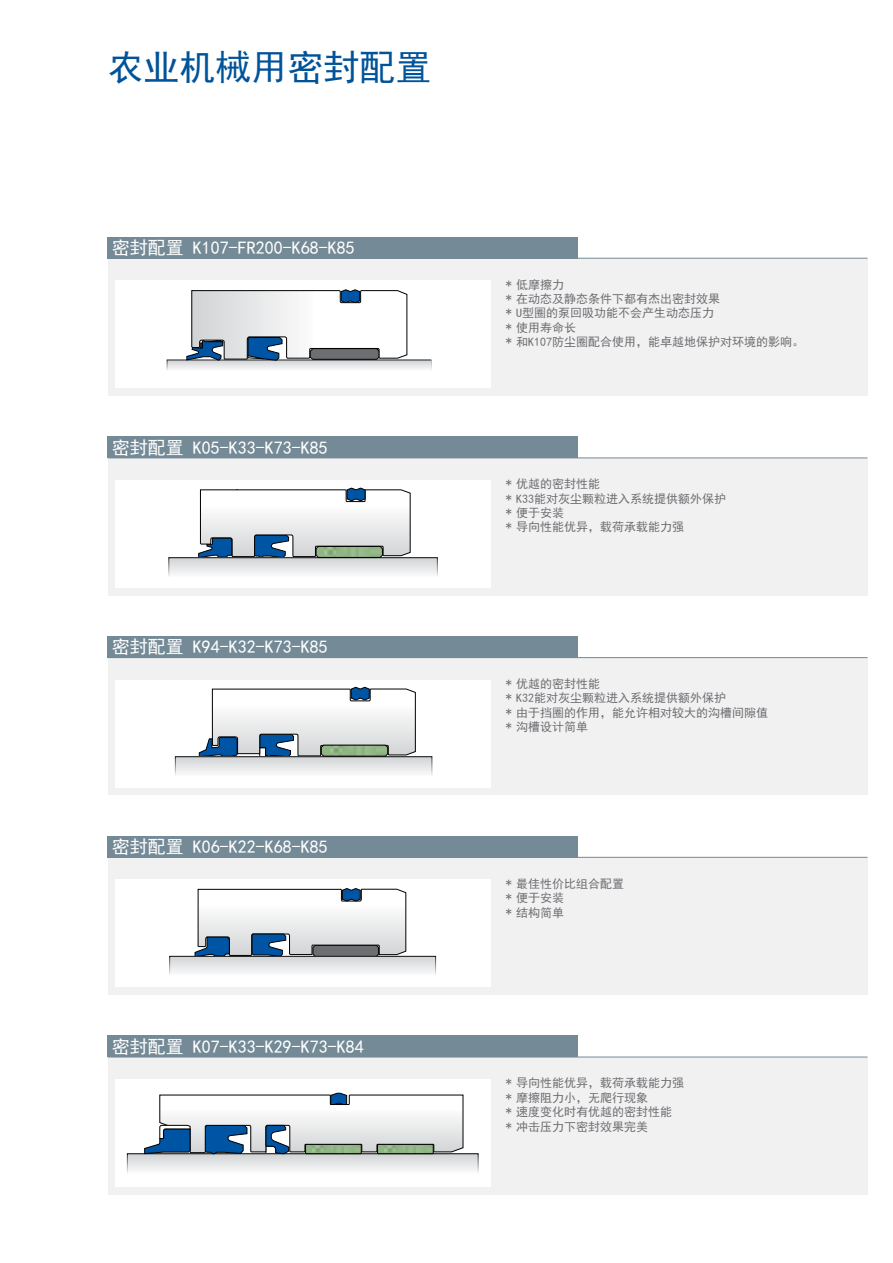
<style>
.page{position:relative;width:893px;height:1263px;background:#fff}
.page>*{position:absolute;margin:0;border:0;box-sizing:border-box;transform-origin:0 0}
.t1{font:36px "Sim Hei";color:#005399}
.t2{font:18px "Sim Hei";color:#fff}
.t3{font:12px/14.4px "Sim Hei";color:#6d6e71}
</style>
<div class="page">
<div style="left:108px;top:458px;width:759px;height:137px;background:#f1f1f2"></div>
<div style="left:115px;top:480px;width:376px;height:108px;background:#fff"></div>
<div style="left:108px;top:437px;width:470px;height:21px;background:#748a96"></div>
<hr style="left:108px;top:458px;width:759px;height:1px;background:#748a96">
<svg style="left:168px;top:487px;width:270px;height:90px"></svg>
<div style="left:108px;top:258px;width:759px;height:137px;background:#f1f1f2"></div>
<div style="left:115px;top:280px;width:376px;height:108px;background:#fff"></div>
<div style="left:108px;top:237px;width:470px;height:21px;background:#748a96"></div>
<hr style="left:108px;top:258px;width:759px;height:1px;background:#748a96">
<div style="left:108px;top:658px;width:759px;height:137px;background:#f1f1f2"></div>
<div style="left:115px;top:680px;width:376px;height:107px;background:#fff"></div>
<div style="left:108px;top:636px;width:470px;height:21px;background:#748a96"></div>
<hr style="left:108px;top:657px;width:759px;height:1px;background:#748a96">
<svg style="left:174px;top:686px;width:259px;height:90px"></svg>
<div style="left:108px;top:857px;width:759px;height:137px;background:#f1f1f2"></div>
<div style="left:115px;top:879px;width:376px;height:108px;background:#fff"></div>
<div style="left:108px;top:836px;width:470px;height:21px;background:#748a96"></div>
<hr style="left:108px;top:857px;width:759px;height:1px;background:#748a96">
<div style="left:108px;top:1057px;width:759px;height:137px;background:#f1f1f2"></div>
<div style="left:115px;top:1079px;width:376px;height:108px;background:#fff"></div>
<div style="left:108px;top:1036px;width:470px;height:21px;background:#748a96"></div>
<hr style="left:108px;top:1057px;width:759px;height:1px;background:#748a96">
<svg style="left:126px;top:1092px;width:353px;height:81px"></svg>
<svg style="left:167px;top:289px;width:264px;height:81px"></svg>
<svg style="left:169px;top:888px;width:268px;height:87px"></svg>
<h1 class="t1" style="left:108px;top:50px;width:326px">农业机械用密封配置</h1>
<h2 class="t2" style="left:112px;top:238px;width:244px">密封配置 K107-FR200-K68-K85</h2>
<h2 class="t2" style="left:112px;top:438px;width:217px">密封配置 K05-K33-K73-K85</h2>
<h2 class="t2" style="left:112px;top:638px;width:217px">密封配置 K94-K32-K73-K85</h2>
<h2 class="t2" style="left:112px;top:837px;width:217px">密封配置 K06-K22-K68-K85</h2>
<h2 class="t2" style="left:112px;top:1037px;width:253px">密封配置 K07-K33-K29-K73-K84</h2>
<p class="t3" style="left:506px;top:277px;width:300px">* 低摩擦力<br>* 在动态及静态条件下都有杰出密封效果<br>* U型圈的泵回吸功能不会产生动态压力<br>* 使用寿命长<br>* 和K107防尘圈配合使用，能卓越地保护对环境的影响。</p>
<p class="t3" style="left:506px;top:477px;width:222px">* 优越的密封性能<br>* K33能对灰尘颗粒进入系统提供额外保护* 便于安装<br>* 导向性能优异，载荷承载能力强</p>
<p class="t3" style="left:506px;top:676px;width:264px">* 优越的密封性能<br>* K32能对灰尘颗粒进入系统提供额外保护<br>* 由于挡圈的作用，能允许相对较大的沟槽间隙值* 沟槽设计简单</p>
<p class="t3" style="left:506px;top:876px;width:120px">* 最佳性价比组合配置* 便于安装<br>* 结构简单</p>
<p class="t3" style="left:506px;top:1076px;width:180px">* 导向性能优异，载荷承载能力强* 摩擦阻力小，无爬行现象<br>* 速度变化时有优越的密封性能<br>* 冲击压力下密封效果完美</p>
</div>
